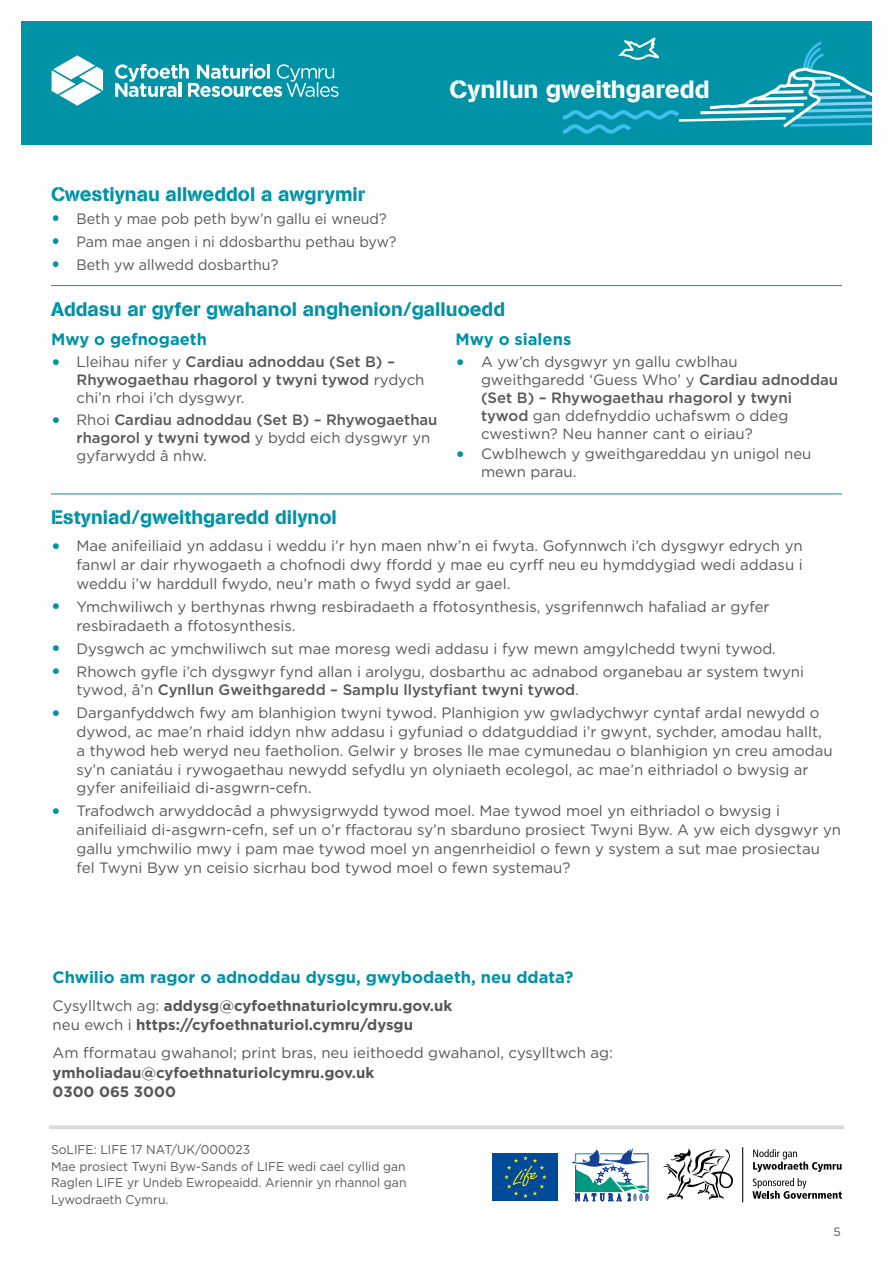
<style>
.page{position:relative;width:893px;height:1263px;background:#fff}
.page>*{position:absolute;margin:0;border:0;box-sizing:border-box;transform-origin:0 0}
.t1{font:24.75px "AG Book Stencil";color:#fff}
.t2{font:19.5px "AG Book Stencil";color:#0092a6}
.t3{font:700 16.5px "Gotham";color:#0092a6}
.t4{font:15px/18.8px "Gotham";color:#575756}
.t5{font:500 15px/18px "Gotham";color:#575756}
.t6{font:700 15px/19.5px "Gotham";color:#575756}
.t7{font:15px "Gotham";color:#575756;scale:.95 1}
.t8{font:12.75px/16.5px "Gotham";color:#575756;scale:.95 1}
.t9{font:12px "Gotham";color:#575756}
.s1{font-weight:700;font-size:19.5px;color:#0092a6}
.s2{font-weight:400}
.s3{font-weight:500}
</style>
<div class="page">
<hr style="left:51px;top:493px;width:791px;height:1px;background:#0092a6">
<hr style="left:51px;top:285px;width:791px;height:1px;background:#0092a6">
<svg style="left:49px;top:1125px;width:795px;height:4px;background:#ddd"></svg>
<div style="left:493px;top:1153px;width:65px;height:47px;background:#004a9a"></div>
<svg style="left:504px;top:1156px;width:43px;height:42px"></svg>
<svg style="left:571px;top:1148px;width:77px;height:53px"></svg>
<hr style="left:742px;top:1147px;width:1px;height:55px;background:#000">
<svg style="left:753px;top:1149px;width:88px;height:23px"></svg>
<svg style="left:752px;top:1178px;width:90px;height:21px"></svg>
<svg style="left:663px;top:1148px;width:70px;height:52px"></svg>
<div style="left:21px;top:21px;width:851px;height:124px;background:#0092a6"></div>
<svg style="left:563px;top:37px;width:309px;height:97px"></svg>
<svg style="left:52px;top:55px;width:51px;height:51px"></svg>
<svg style="left:115px;top:64px;width:223px;height:33px"></svg>
<h2 class="t2" style="left:51px;top:182px;width:316px">Cwestiynau allweddol a awgrymir</h2>
<p class="t7" style="left:51px;top:209px;width:355px"><span class="s1">•</span> Beth y mae pob peth byw’n gallu ei wneud?</p>
<p class="t7" style="left:51px;top:232px;width:365px"><span class="s1">•</span> Pam mae angen i ni ddosbarthu pethau byw?</p>
<p class="t7" style="left:51px;top:255px;width:241px"><span class="s1">•</span> Beth yw allwedd dosbarthu?</p>
<h1 class="t1" style="left:449px;top:75px;width:262px">Cynllun gweithgaredd</h1>
<h2 class="t2" style="left:51px;top:297px;width:456px">Addasu ar gyfer gwahanol anghenion/galluoedd</h2>
<p class="t3" style="left:51px;top:328px;width:158px">Mwy o gefnogaeth</p>
<p class="t5" style="left:77px;top:353px;width:349px;text-indent:-26px"><span class="s1">•</span> <span class="s2">Lleihau nifer y</span> Cardiau adnoddau (Set B) –<br>Rhywogaethau rhagorol y twyni tywod <span class="s2">rydych chi’n rhoi i’ch dysgwyr.</span></p>
<p class="t5" style="left:77px;top:411px;width:362px;text-indent:-26px"><span class="s1">•</span> <span class="s2">Rhoi</span> Cardiau adnoddau (Set B) – Rhywogaethau rhagorol y twyni tywod <span class="s2">y bydd eich dysgwyr yn gyfarwydd â nhw.</span></p>
<p class="t3" style="left:455px;top:328px;width:117px">Mwy o sialens</p>
<p class="t4" style="left:481px;top:352px;width:359px;line-height:18px;text-indent:-26px"><span class="s1">•</span> A yw’ch dysgwyr yn gallu cwblhau gweithgaredd ‘Guess Who’ y <span class="s3">Cardiau adnoddau (Set B) – Rhywogaethau rhagorol y twyni tywod</span> gan ddefnyddio uchafswm o ddeg cwestiwn? Neu hanner cant o eiriau?</p>
<p class="t4" style="left:481px;top:445px;width:332px;line-height:18px;text-indent:-26px"><span class="s1">•</span> Cwblhewch y gweithgareddau yn unigol neu mewn parau.</p>
<h2 class="t2" style="left:51px;top:505px;width:287px">Estyniad/gweithgaredd dilynol</h2>
<p class="t4" style="left:77px;top:536px;width:728px;text-align:justify;text-indent:-26px"><span class="s1">•</span> Mae anifeiliaid yn addasu i weddu i’r hyn maen nhw’n ei fwyta. Gofynnwch i’ch dysgwyr edrych yn fanwl ar dair rhywogaeth a chofnodi dwy ffordd y mae eu cyrff neu eu hymddygiad wedi addasu i weddu i’w harddull fwydo, neu’r math o fwyd sydd ar gael.</p>
<p class="t4" style="left:77px;top:597px;width:695px;text-indent:-26px"><span class="s1">•</span> Ymchwiliwch y berthynas rhwng resbiradaeth a ffotosynthesis, ysgrifennwch hafaliad ar gyfer resbiradaeth a ffotosynthesis.</p>
<p class="t4" style="left:51px;top:639px;width:726px"><span class="s1">•</span> Dysgwch ac ymchwiliwch sut mae moresg wedi addasu i fyw mewn amgylchedd twyni tywod.</p>
<p class="t4" style="left:77px;top:662px;width:729px;text-indent:-26px"><span class="s1">•</span> Rhowch gyfle i’ch dysgwyr fynd allan i arolygu, dosbarthu ac adnabod organebau ar system twyni tywod, â’n <span class="s3">Cynllun Gweithgaredd – Samplu llystyfiant twyni tywod</span>.</p>
<p class="t4" style="left:77px;top:703px;width:758px;text-indent:-26px"><span class="s1">•</span> Darganfyddwch fwy am blanhigion twyni tywod. Planhigion yw gwladychwyr cyntaf ardal newydd o dywod, ac mae’n rhaid iddyn nhw addasu i gyfuniad o ddatguddiad i’r gwynt, sychder, amodau hallt, a thywod heb weryd neu faetholion. Gelwir y broses lle mae cymunedau o blanhigion yn creu amodau sy’n caniatáu i rywogaethau newydd sefydlu yn olyniaeth ecolegol, ac mae’n eithriadol o bwysig ar gyfer anifeiliaid di-asgwrn-cefn.</p>
<p class="t4" style="left:77px;top:801px;width:766px;text-indent:-26px"><span class="s1">•</span> Trafodwch arwyddocâd a phwysigrwydd tywod moel. Mae tywod moel yn eithriadol o bwysig i anifeiliaid di-asgwrn-cefn, sef un o’r ffactorau sy’n sbarduno prosiect Twyni Byw. A yw eich dysgwyr yn gallu ymchwilio mwy i pam mae tywod moel yn angenrheidiol o fewn y system a sut mae prosiectau fel Twyni Byw yn ceisio sicrhau bod tywod moel o fewn systemau?</p>
<p class="t3" style="left:53px;top:966px;width:522px">Chwilio am ragor o adnoddau dysgu, gwybodaeth, neu ddata?</p>
<p class="t6" style="left:53px;top:996px;width:401px"><span class="s2">Cysylltwch ag:</span> addysg@cyfoethnaturiolcymru.gov.uk <span class="s2">neu ewch i</span> https://cyfoethnaturiol.cymru/dysgu</p>
<p class="t4" style="left:53px;top:1043px;width:562px">Am fformatau gwahanol; print bras, neu ieithoedd gwahanol, cysylltwch ag:</p>
<p class="t6" style="left:53px;top:1063px;width:323px">ymholiadau@cyfoethnaturiolcymru.gov.uk<br>0300 065 3000</p>
<p class="t8" style="left:51px;top:1141px;width:376px">SoLIFE: LIFE 17 NAT/UK/000023<br>Mae prosiect Twyni Byw-Sands of LIFE wedi cael cyllid gan Raglen LIFE yr Undeb Ewropeaidd. Ariennir yn rhannol gan Lywodraeth Cymru.</p>
<p class="t9" style="left:833px;top:1224px;width:9px">5</p>
</div>
